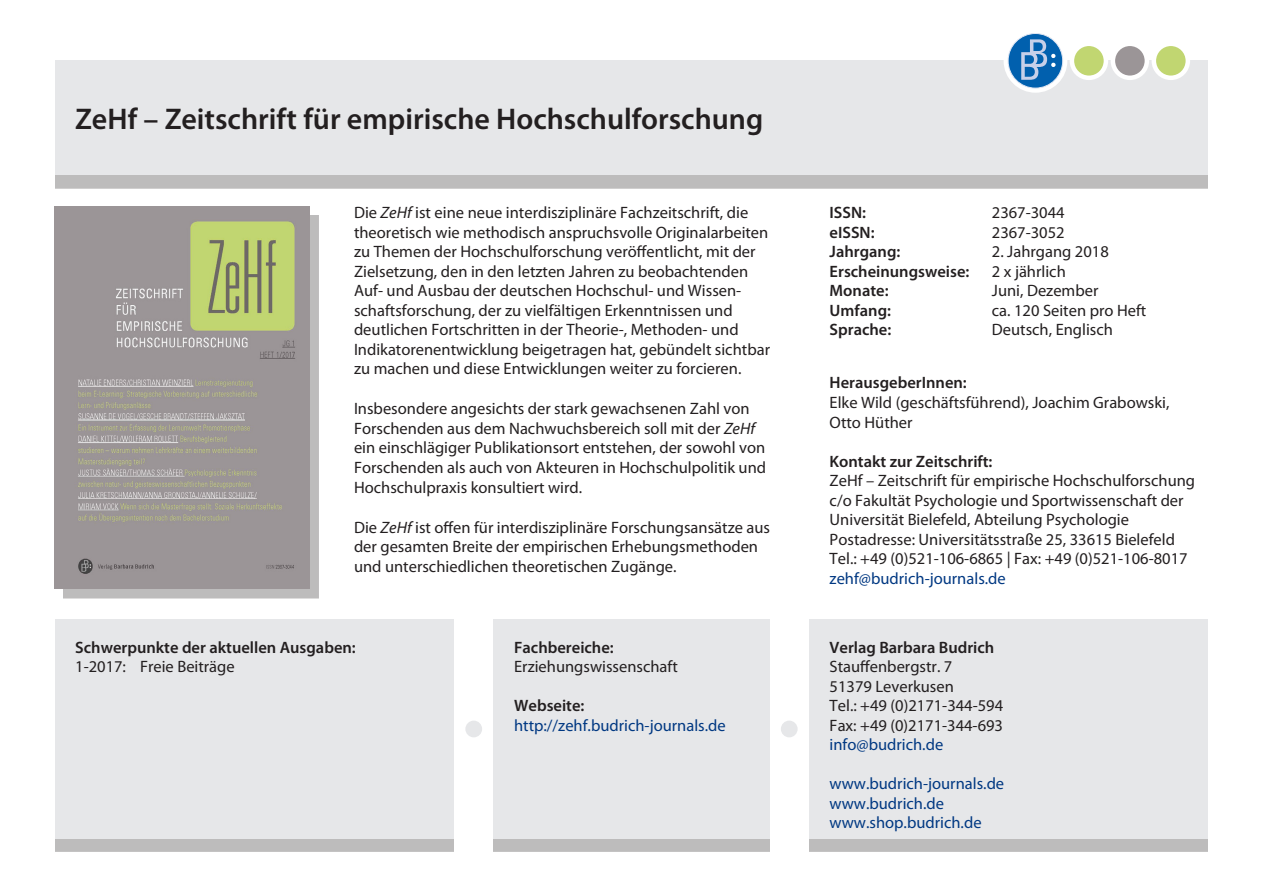
<style>
.page{position:relative;width:1263px;height:893px;background:#fff}
.page>*{position:absolute;margin:0;border:0;box-sizing:border-box;transform-origin:0 0}
.bibliografie{font:600 30px "Myriad Pro";color:#231f20}
.t1{font:16.5px/19.5px "Myriad Pro";color:#231f20}
.fließtext{font:600 16.5px "Myriad Pro";color:#231f20}
.t2{font:16.5px "Myriad Pro";color:#003882}
.s1{font-style:italic}
</style>
<div class="page">
<div style="left:0;top:73px;width:1263px;height:115px;background:#bdbcbc"></div>
<div style="left:0;top:60px;width:1263px;height:115px;background:#e6e7e9"></div>
<svg style="left:1113px;top:44px;width:34px;height:34px"></svg>
<div style="left:1110px;top:42px;width:39px;height:38px;border:4px solid #fff;border-radius:50%"></div>
<svg style="left:1072px;top:44px;width:34px;height:34px"></svg>
<div style="left:1070px;top:42px;width:38px;height:38px;border:4px solid #fff;border-radius:50%"></div>
<div style="left:54px;top:632px;width:1155px;height:220px;background:#bdbcbc"></div>
<div style="left:54px;top:619px;width:1155px;height:220px;background:#e6e7e9"></div>
<svg style="left:1154px;top:44px;width:34px;height:34px"></svg>
<div style="left:1151px;top:42px;width:39px;height:38px;border:4px solid #fff;border-radius:50%"></div>
<div style="left:770px;top:589px;width:38px;height:304px;background:#fff"></div>
<div style="left:455px;top:589px;width:38px;height:304px;background:#fff"></div>
<div style="left:0;top:0;width:54px;height:893px;background:#fff"></div>
<div style="left:1003px;top:29px;width:64px;height:64px;background:#fff;border-radius:50%"></div>
<div style="left:1209px;top:0;width:54px;height:893px;background:#fff"></div>
<div style="left:63px;top:215px;width:255px;height:383px;background:#231f20;opacity:.3"></div>
<img style="left:54px;top:206px;width:255px;height:383px">
<div style="left:465px;top:721px;width:17px;height:16px;background:#e6e7e9;border-radius:50%"></div>
<div style="left:781px;top:721px;width:17px;height:16px;background:#e6e7e9;border-radius:50%"></div>
<div style="left:1008px;top:33px;width:55px;height:55px;background:#0160ae;border-radius:50%"></div>
<div style="left:1008px;top:33px;width:55px;height:55px;border:1px solid #e0e6f3;border-radius:50%"></div>
<svg style="left:1021px;top:39px;width:34px;height:41px"></svg>
<p class="bibliografie" style="left:75px;top:100px;width:689px">ZeHf – Zeitschrift für empirische Hochschulforschung</p>
<p class="t1" style="left:354px;top:203px;width:417px">Die <span class="s1">ZeHf</span> ist eine neue interdisziplinäre Fachzeitschrift, die theoretisch wie methodisch anspruchsvolle Originalarbeiten zu Themen der Hochschulforschung veröffentlicht, mit der Zielsetzung, den in den letzten Jahren zu beobachtenden Auf- und Ausbau der deutschen Hochschul- und Wissen&shy;schaftsforschung, der zu vielfältigen Erkenntnissen und deutlichen Fortschritten in der Theorie-, Methoden- und Indikatorenentwicklung beigetragen hat, gebündelt sichtbar zu machen und diese Entwicklungen weiter zu forcieren.</p>
<p class="t1" style="left:354px;top:398px;width:414px">Insbesondere angesichts der stark gewachsenen Zahl von Forschenden aus dem Nachwuchsbereich soll mit der <span class="s1">ZeHf </span>ein einschlägiger Publikationsort entstehen, der sowohl von Forschenden als auch von Akteuren in Hochschulpolitik und Hochschulpraxis konsultiert wird.</p>
<p class="t1" style="left:354px;top:517px;width:417px">Die <span class="s1">ZeHf</span> ist offen für interdisziplinäre Forschungsansätze aus der gesamten Breite der empirischen Erhebungsmethoden und unterschiedlichen theoretischen Zugänge.</p>
<p class="fließtext" style="left:830px;top:202px;width:38px">ISSN:</p>
<p class="fließtext" style="left:830px;top:222px;width:47px">eISSN:</p>
<p class="fließtext" style="left:830px;top:241px;width:72px">Jahrgang:</p>
<p class="fließtext" style="left:830px;top:261px;width:141px">Erscheinungsweise:</p>
<p class="fließtext" style="left:830px;top:280px;width:60px">Monate:</p>
<p class="fließtext" style="left:830px;top:300px;width:63px">Umfang:</p>
<p class="fließtext" style="left:830px;top:319px;width:63px">Sprache:</p>
<p class="t1" style="left:992px;top:203px;width:74px">2367-3044</p>
<p class="t1" style="left:992px;top:222px;width:74px">2367-3052</p>
<p class="t1" style="left:992px;top:242px;width:118px">2. Jahrgang 2018</p>
<p class="t1" style="left:992px;top:261px;width:75px">2 x jährlich</p>
<p class="t1" style="left:992px;top:281px;width:108px">Juni, Dezember</p>
<p class="t1" style="left:992px;top:300px;width:156px">ca. 120 Seiten pro Heft</p>
<p class="t1" style="left:992px;top:320px;width:123px">Deutsch, Englisch</p>
<p class="fließtext" style="left:830px;top:372px;width:139px">HerausgeberInnen:</p>
<p class="t1" style="left:830px;top:392px;width:341px">Elke Wild (geschäftsführend), Joachim Grabowski,</p>
<p class="t1" style="left:830px;top:412px;width:84px">Otto Hüther</p>
<p class="fließtext" style="left:830px;top:450px;width:164px">Kontakt zur Zeitschrift:</p>
<p class="t1" style="left:830px;top:470px;width:367px">ZeHf – Zeitschrift für empirische Hochschulforschung</p>
<p class="t1" style="left:830px;top:490px;width:355px">c/o Fakultät Psychologie und Sportwissenschaft der<br>Universität Bielefeld, Abteilung Psychologie</p>
<p class="t1" style="left:830px;top:529px;width:347px">Postadresse: Universitätsstraße 25, 33615 Bielefeld</p>
<p class="t1" style="left:830px;top:548px;width:359px">Tel.: +49 (0)521-106-6865 | Fax: +49 (0)521-106-8017</p>
<p class="t2" style="left:830px;top:568px;width:178px">zehf@budrich-journals.de</p>
<p class="fließtext" style="left:75px;top:637px;width:282px">Schwerpunkte der aktuellen Ausgaben:</p>
<p class="t1" style="left:75px;top:657px;width:161px">1-2017: Freie Beiträge</p>
<p class="fließtext" style="left:514px;top:637px;width:101px">Fachbereiche:</p>
<p class="t1" style="left:514px;top:657px;width:165px">Erziehungswissenschaft</p>
<p class="fließtext" style="left:514px;top:695px;width:72px">Webseite:</p>
<p class="t2" style="left:514px;top:715px;width:213px">http://zehf.budrich-journals.de</p>
<p class="fließtext" style="left:830px;top:637px;width:166px">Verlag Barbara Budrich</p>
<p class="t1" style="left:830px;top:657px;width:124px">Stauffenbergstr. 7</p>
<p class="t1" style="left:830px;top:676px;width:126px">51379 Leverkusen</p>
<p class="t1" style="left:830px;top:696px;width:175px">Tel.: +49 (0)2171-344-594</p>
<p class="t1" style="left:830px;top:715px;width:175px">Fax: +49 (0)2171-344-693</p>
<p class="t2" style="left:830px;top:734px;width:115px">info@budrich.de</p>
<p class="t2" style="left:830px;top:773px;width:176px">www.budrich-journals.de</p>
<p class="t2" style="left:830px;top:793px;width:116px">www.budrich.de</p>
<p class="t2" style="left:830px;top:812px;width:153px">www.shop.budrich.de</p>
</div>
